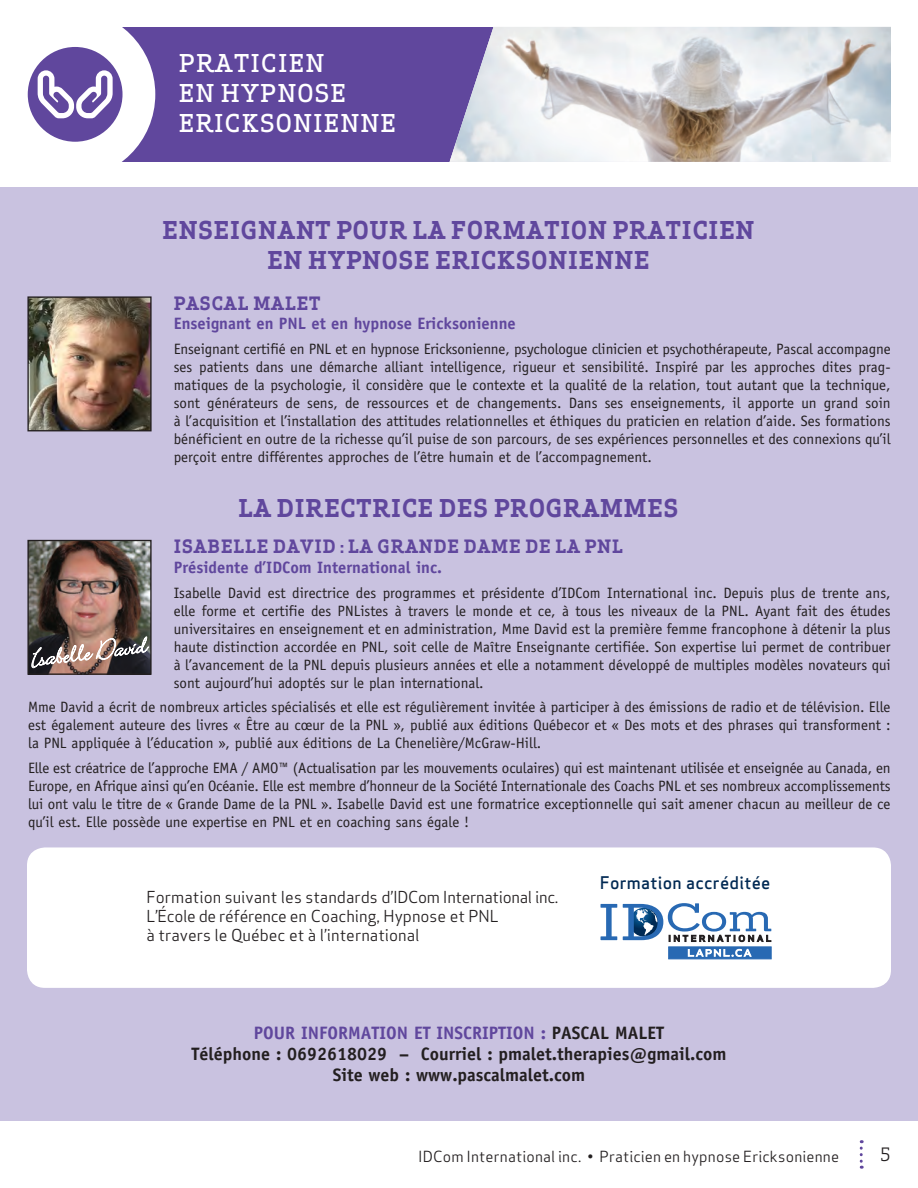
<style>
.page{position:relative;width:918px;height:1188px;background:#fff}
.page>*{position:absolute;margin:0;border:0;box-sizing:border-box;transform-origin:0 0}
.t1{font:700 24px/30px "Apex Serif";letter-spacing:.04em;color:#60479d;text-align:center}
.t2{font:500 24px/30px "Apex Serif";letter-spacing:.05em;color:#fff}
.t3{font:700 18px/21px "Officina Sans";color:#231f20;text-align:center}
.t4{font:700 18px "Apex Serif";letter-spacing:.05em;color:#60479d}
.t5{font:18px "Apex Serif";color:#231f20}
.t6{font:500 17.1px "Apex Sans";letter-spacing:.02em;color:#002953}
.t7{font:700 16.5px "Officina Sans";color:#60479d}
.t8{font:16.05px/18.8px "Apex Sans";color:#231f20}
.t9{font:15px/18px "Officina Sans";color:#231f20;text-align:justify}
.t10{font:15px "Apex Sans";letter-spacing:.01em;color:#231f20}
.s1{color:#60479d}
</style>
<div class="page">
<svg style="left:860px;top:1140px;width:3px;height:29px"></svg>
<div style="left:75px;top:27px;width:816px;height:135px;background:#60479d"></div>
<img style="left:450px;top:27px;width:441px;height:135px">
<svg style="left:27px;top:27px;width:128px;height:135px"></svg>
<div style="left:0;top:188px;width:918px;height:933px;background:#c9c2e0"></div>
<img style="left:29px;top:542px;width:121px;height:131px">
<div style="left:27px;top:540px;width:125px;height:135px;border:1px solid #231f20"></div>
<svg style="left:31px;top:630px;width:118px;height:42px;background:#73635d"></svg>
<img style="left:29px;top:298px;width:121px;height:131px">
<div style="left:27px;top:296px;width:125px;height:135px;border:1px solid #231f20"></div>
<div style="left:27px;top:847px;width:864px;height:141px;background:#fff;border-radius:18px"></div>
<svg style="left:601px;top:904px;width:16px;height:36px"></svg>
<svg style="left:623px;top:903px;width:148px;height:39px"></svg>
<div style="left:668px;top:947px;width:103px;height:12px;background:#2869b3"></div>
<svg style="left:688px;top:949px;width:64px;height:8px"></svg>
<h1 class="t2" style="left:179px;top:48px;width:218px">PRATICIEN<br>EN HYPNOSE<br>ERICKSONIENNE</h1>
<h1 class="t1" style="left:163px;top:215px;width:593px">ENSEIGNANT POUR LA FORMATION PRATICIEN<br>EN HYPNOSE ERICKSONIENNE</h1>
<p class="t4" style="left:174px;top:292px;width:148px">PASCAL MALET</p>
<p class="t7" style="left:174px;top:314px;width:344px">Enseignant en PNL et en hypnose Ericksonienne</p>
<p class="t9" style="left:174px;top:340px;width:718px">Enseignant certifié en PNL et en hypnose Ericksonienne, psychologue clinicien et psychothérapeute, Pascal accompagne ses patients dans une démarche alliant intelligence, rigueur et sensibilité. Inspiré par les approches dites prag&shy;matiques de la psychologie, il considère que le contexte et la qualité de la relation, tout autant que la technique, sont générateurs de sens, de ressources et de changements. Dans ses enseignements, il apporte un grand soin à l’acquisition et l’installation des attitudes relationnelles et éthiques du praticien en relation d’aide. Ses formations bénéficient en outre de la richesse qu’il puise de son parcours, de ses expériences personnelles et des connexions qu’il perçoit entre différentes approches de l’être humain et de l’accompagnement.</p>
<h1 class="t1" style="left:238px;top:493px;width:442px">LA DIRECTRICE DES PROGRAMMES</h1>
<p class="t4" style="left:174px;top:535px;width:451px">ISABELLE DAVID : LA GRANDE DAME DE LA PNL</p>
<p class="t7" style="left:174px;top:557px;width:270px">Présidente d’IDCom International inc.</p>
<p class="t9" style="left:174px;top:584px;width:718px">Isabelle David est directrice des programmes et présidente d’IDCom International inc. Depuis plus de trente ans, elle forme et certifie des PNListes à travers le monde et ce, à tous les niveaux de la PNL. Ayant fait des études universitaires en enseignement et en administration, Mme David est la première femme francophone à détenir la plus haute distinction accordée en PNL, soit celle de Maître Enseignante certifiée. Son expertise lui permet de contribuer à l’avancement de la PNL depuis plusieurs années et elle a notamment développé de multiples modèles novateurs qui sont aujourd’hui adoptés sur le plan international.</p>
<p class="t9" style="left:28px;top:698px;width:864px">Mme David a écrit de nombreux articles spécialisés et elle est régulièrement invitée à participer à des émissions de radio et de télévision. Elle est également auteure des livres « Être au cœur de la PNL », publié aux éditions Québecor et « Des mots et des phrases qui transforment : la PNL appliquée à l’éducation », publié aux éditions de La Chenelière/McGraw-Hill.</p>
<p class="t9" style="left:28px;top:759px;width:864px">Elle est créatrice de l’approche EMA / AMO™ (Actualisation par les mouvements oculaires) qui est maintenant utilisée et enseignée au Canada, en Europe, en Afrique ainsi qu’en Océanie. Elle est membre d’honneur de la Société Internationale des Coachs PNL et ses nombreux accomplissements lui ont valu le titre de « Grande Dame de la PNL ». Isabelle David est une formatrice exceptionnelle qui sait amener chacun au meilleur de ce qu’il est. Elle possède une expertise en PNL et en coaching sans égale !</p>
<p class="t8" style="left:147px;top:886px;width:413px">Formation suivant les standards d’IDCom International inc.<br>L’École de référence en Coaching, Hypnose et PNL<br>à travers le Québec et à l’international</p>
<p class="t6" style="left:600px;top:868px;width:172px">Formation accréditée</p>
<p class="t3" style="left:192px;top:1022px;width:536px"><span class="s1">POUR INFORMATION ET INSCRIPTION :</span> PASCAL MALET<br>Téléphone : 0692618029 – Courriel : pmalet.therapies@gmail.com<br>Site web : www.pascalmalet.com</p>
<p class="t10" style="left:418px;top:1144px;width:422px">IDCom International inc. • Praticien en hypnose Ericksonienne</p>
<p class="t5" style="left:880px;top:1143px;width:12px">5</p>
</div>
